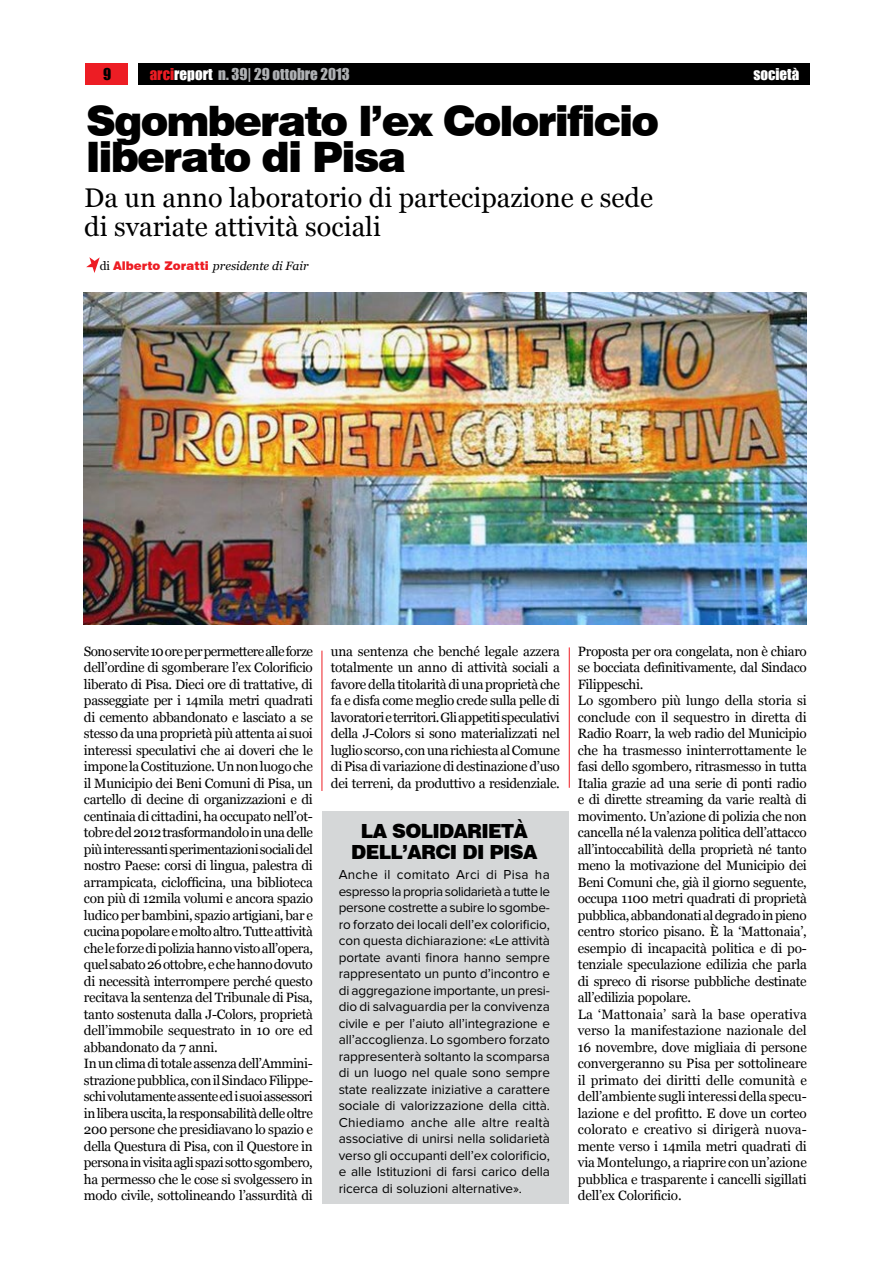
<style>
.page{position:relative;width:893px;height:1263px;background:#fff}
.page>*{position:absolute;margin:0;border:0;box-sizing:border-box;transform-origin:0 0}
.t1{font:900 42px/36px "Swiss 721 BT";letter-spacing:-.045em;color:#000}
.t2{font:27px/28.5px "Georgia";color:#000}
.t3{font:900 19.5px "Swiss 721 BT";letter-spacing:-.035em;color:#000}
.t4{font:900 19.5px "Swiss 721 BT";letter-spacing:.015em;color:#000}
.t5{font:15px "Impact";color:#afb1b4}
.t6{font:15px "Impact";color:#fff}
.t7{font:15px "Impact";color:#000}
.t8{font:13.5px/16.5px "Georgia";letter-spacing:-.025em;color:#000}
.t9{font:13.5px/16.5px "Proxima Nova";letter-spacing:-.005em;color:#000;text-align:justify}
.t10{font:italic 12px "Georgia";color:#000}
.s1{color:#ed1d24}
.s2{color:#fff}
.s3{font-style:normal}
.s4{font-family:"Swiss 721 BT";font-weight:900;font-style:normal;color:#ed1d24}
</style>
<div class="page">
<div style="left:138px;top:64px;width:672px;height:21px;background:#000"></div>
<div style="left:85px;top:64px;width:43px;height:21px;background:#ed1d24"></div>
<svg style="left:86px;top:257px;width:14px;height:16px"></svg>
<img style="left:84px;top:293px;width:723px;height:331px">
<div style="left:322px;top:811px;width:247px;height:392px;background:#d5d7d8"></div>
<hr style="left:322px;top:651px;width:1px;height:140px;background:#ed1d24">
<hr style="left:569px;top:647px;width:1px;height:141px;background:#ed1d24">
<p class="t7" style="left:103px;top:62px;width:10px">9</p>
<p class="t5" style="left:150px;top:62px;width:201px"><span class="s1">arci</span><span class="s2">report</span> n. 39| 29 ottobre 2013</p>
<p class="t6" style="left:753px;top:62px;width:48px">società</p>
<h1 class="t1" style="left:86px;top:103px;width:575px">Sgomberato l’ex Colorificio liberato di Pisa</h1>
<h2 class="t2" style="left:84px;top:184px;width:570px">Da un anno laboratorio di partecipazione e sede di svariate attività sociali</h2>
<p class="t10" style="left:100px;top:258px;width:210px"><span class="s3">di</span> <span class="s4">Alberto Zoratti</span> presidente di Fair</p>
<p class="t8" style="left:84px;top:643px;width:231px">Sono servite 10 ore per permettere alle forze dell’ordine di sgomberare l’ex Colorificio liberato di Pisa. Dieci ore di trattative, di passeggiate per i 14mila metri quadrati di cemento abbandonato e lasciato a se stesso da una proprietà più attenta ai suoi interessi speculativi che ai doveri che le impone la Costituzione. Un non luogo che il Municipio dei Beni Comuni di Pisa, un cartello di decine di organizzazioni e di centinaia di cittadini, ha occupato nell’ot&shy;tobre del 2012 trasformandolo in una delle più interessanti sperimentazioni sociali del nostro Paese: corsi di lingua, palestra di arrampicata, ciclofficina, una biblioteca con più di 12mila volumi e ancora spazio ludico per bambini, spazio artigiani, bar e cucina popolare e molto altro. Tutte attività che le forze di polizia hanno visto all’opera, quel sabato 26 ottobre, e che hanno dovuto di necessità interrompere perché questo recitava la sentenza del Tribunale di Pisa, tanto sostenuta dalla J-Colors, proprietà dell’immobile sequestrato in 10 ore ed abbandonato da 7 anni.<br>In un clima di totale assenza dell’Ammini&shy;strazione pubblica, con il Sindaco Filippe&shy;schi volutamente assente ed i suoi assessori in libera uscita, la responsabilità delle oltre 200 persone che presidiavano lo spazio e della Questura di Pisa, con il Questore in persona in visita agli spazi sotto sgombero, ha permesso che le cose si svolgessero in modo civile, sottolineando l’assurdità di</p>
<p class="t8" style="left:331px;top:643px;width:231px;text-align:justify">una sentenza che benché legale azzera totalmente un anno di attività sociali a favore della titolarità di una proprietà che fa e disfa come meglio crede sulla pelle di lavoratori e territori. Gli appetiti speculativi della J-Colors si sono materializzati nel luglio scorso, con una richiesta al Comune di Pisa di variazione di destinazione d’uso dei terreni, da produttivo a residenziale.</p>
<p class="t8" style="left:578px;top:643px;width:231px">Proposta per ora congelata, non è chiaro se bocciata definitivamente, dal Sindaco Filippeschi.<br>Lo sgombero più lungo della storia si conclude con il sequestro in diretta di Radio Roarr, la web radio del Municipio che ha trasmesso ininterrottamente le fasi dello sgombero, ritrasmesso in tutta Italia grazie ad una serie di ponti radio e di dirette streaming da varie realtà di movimento. Un’azione di polizia che non cancella né la valenza politica dell’attacco all’intoccabilità della proprietà né tanto meno la motivazione del Municipio dei Beni Comuni che, già il giorno seguente, occupa 1100 metri quadrati di proprietà pubblica, abbandonati al degrado in pieno centro storico pisano. È la ‘Mattonaia’, esempio di incapacità politica e di po&shy;tenziale speculazione edilizia che parla di spreco di risorse pubbliche destinate all’edilizia popolare.<br>La ‘Mattonaia’ sarà la base operativa verso la manifestazione nazionale del 16 novembre, dove migliaia di persone convergeranno su Pisa per sottolineare il primato dei diritti delle comunità e dell’ambiente sugli interessi della specu&shy;lazione e del profitto. E dove un corteo colorato e creativo si dirigerà nuova&shy;mente verso i 14mila metri quadrati di via Montelungo, a riaprire con un’azione pubblica e trasparente i cancelli sigillati dell’ex Colorificio.</p>
<h3 class="t3" style="left:361px;top:819px;width:46px">la sol</h3>
<h3 class="t3" style="left:432px;top:819px;width:97px">idar ietà</h3>
<h3 class="t3" style="left:351px;top:840px;width:14px">dell</h3>
<h3 class="t4" style="left:402px;top:840px;width:137px">’arci di pisa</h3>
<p class="t9" style="left:339px;top:867px;width:213px">Anche il comitato Arci di Pisa ha espresso la propria solidarietà a tutte le persone costrette a subire lo sgombe&shy;ro forzato dei locali dell’ex colorificio, con questa dichiarazione: «Le attività portate avanti finora hanno sempre rappresentato un punto d’incontro e di aggregazione importante, un presi&shy;dio di salvaguardia per la convivenza civile e per l’aiuto all’integrazione e all’accoglienza. Lo sgombero forzato rappresenterà soltanto la scomparsa di un luogo nel quale sono sempre state realizzate iniziative a carattere sociale di valorizzazione della città.<br>Chiediamo anche alle altre realtà associative di unirsi nella solidarietà verso gli occupanti dell’ex colorificio, e alle Istituzioni di farsi carico della ricerca di soluzioni alternative».</p>
</div>
